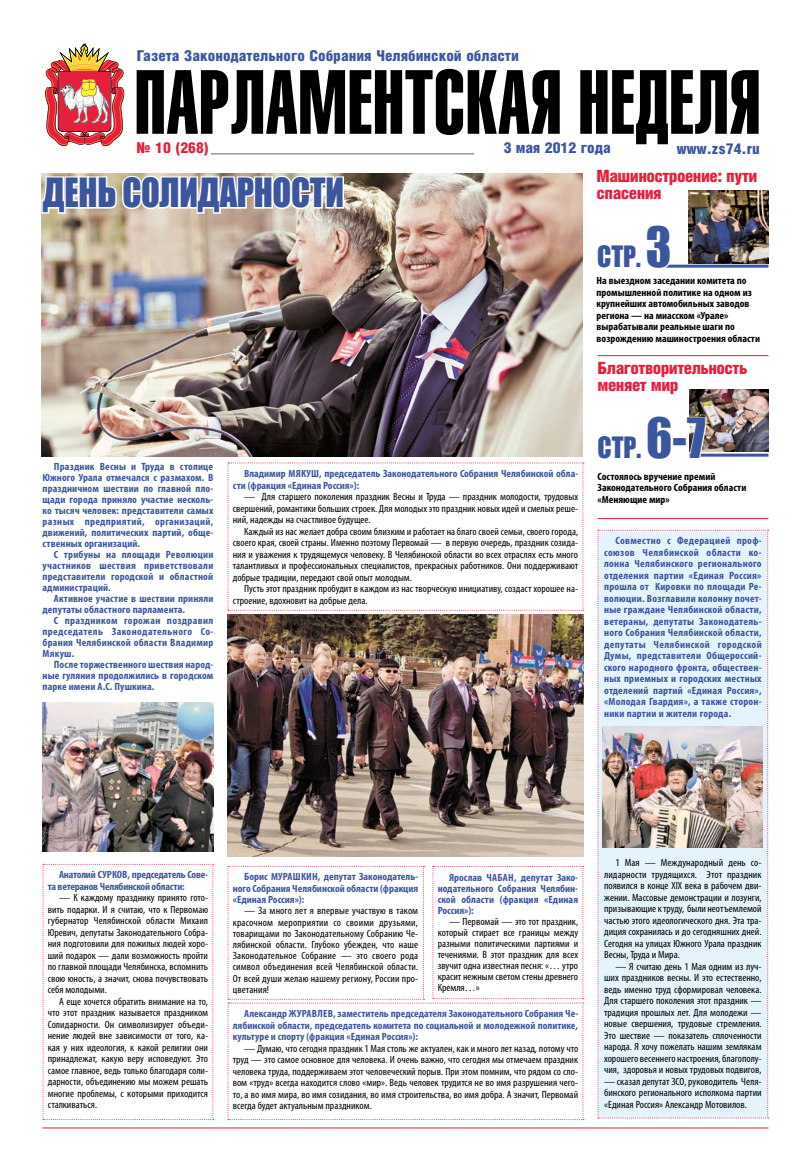
<style>
.page{position:relative;width:811px;height:1171px;background:#fff}
.page>*{position:absolute;margin:0;border:0;box-sizing:border-box;transform-origin:0 0}
.t1{font:37px "Impact";letter-spacing:-.01em;color:#3c559f;scale:.93 1}
.t2{font:27px "Impact";color:#3c559f;scale:.95 1}
.t3{font:900 17px/17.1px "Helios Cond";letter-spacing:-.03em;color:#e6203c;scale:1.05 1}
.t4{font:900 15px "Helios Cond";color:#3c559f;scale:1.05 1}
.t5{font:900 15px "Helios Cond";color:#e6203c;scale:1.05 1}
.t6{font:condensed 10.5px/11.5px "Myriad Pro";color:#000;text-align:justify;scale:1.05 1}
.t7{font:700 condensed 10.5px/11px "Myriad Pro";letter-spacing:.005em;color:#3c559f;text-align:justify;scale:1.05 1}
.t8{font:700 condensed 10.5px/11.5px "Myriad Pro";color:#000;scale:1.05 1}
.t9{font:700 condensed 10.5px/11.5px "Myriad Pro";letter-spacing:-.02em;color:#3c559f;scale:1.05 1}
.s1{font-size:51px}
</style>
<div class="page">
<img style="left:759px;top:190px;width:9px;height:73px">
<img style="left:750px;top:389px;width:18px;height:63px">
<hr style="left:689px;top:454px;width:79px;height:3px;background:#3c559f">
<hr style="left:43px;top:1127px;width:725px;height:1px;background:#e6203c">
<svg style="left:45px;top:44px;width:79px;height:102px"></svg>
<svg style="left:137px;top:69px;width:621px;height:73px;fill:#000"></svg>
<hr style="left:211px;top:153px;width:263px;height:1px;background:#676767">
<hr style="left:597px;top:355px;width:171px;height:1px;background:#e6203c">
<hr style="left:597px;top:518px;width:171px;height:1px;background:#e6203c">
<div style="left:597px;top:530px;width:172px;height:588px;background:#e5f4fc"></div>
<img style="left:597px;top:355px;width:153px;height:102px">
<hr style="left:663px;top:265px;width:105px;height:3px;background:#3c559f">
<img style="left:636px;top:142px;width:123px;height:126px">
<img style="left:41px;top:173px;width:541px;height:283px">
<svg style="left:227px;top:866px;width:357px;height:254px"></svg>
<svg style="left:227px;top:462px;width:357px;height:149px"></svg>
<svg style="left:41px;top:173px;width:304px;height:42px"></svg>
<svg style="left:43px;top:864px;width:171px;height:256px"></svg>
<img style="left:227px;top:614px;width:356px;height:242px">
<img style="left:602px;top:726px;width:160px;height:121px">
<img style="left:43px;top:703px;width:170px;height:149px">
<h3 class="t4" style="left:137px;top:47px;width:365px">Газета Законодательного Cобрания Челябинской области</h3>
<h3 class="t5" style="left:136px;top:139px;width:71px">№ 10 (268)</h3>
<h3 class="t4" style="left:504px;top:139px;width:104px">3 мая 2012 года</h3>
<h3 class="t4" style="left:677px;top:140px;width:80px">www.zs74.ru</h3>
<h1 class="t1" style="left:43px;top:164px;width:326px">День солидарности</h1>
<p class="t7" style="left:43px;top:460px;width:164px;text-indent:11px">Праздник Весны и Труда в столице Южного Урала отмечался с размахом. В праздничном шествии по главной пло&shy;щади города приняло участие несколь&shy;ко тысяч человек: представители самых разных предприятий, организаций, движений, политических партий, обще&shy;ственных организаций.</p>
<p class="t7" style="left:43px;top:548px;width:164px;text-indent:11px">С трибуны на площади Революции участников шествия приветствовали представители городской и областной администраций.</p>
<p class="t7" style="left:43px;top:592px;width:164px;text-indent:11px">Активное участие в шествии приняли депутаты областного парламента.</p>
<p class="t7" style="left:43px;top:614px;width:164px;text-indent:11px">С праздником горожан поздравил председатель Законодательного Со&shy;брания Челябинской области Владимир Мякуш.</p>
<p class="t7" style="left:43px;top:658px;width:164px;text-indent:11px">После торжественного шествия народ&shy;ные гуляния продолжились в городском парке имени А.С. Пушкина.</p>
<p class="t7" style="left:233px;top:467px;width:330px;line-height:11.5px;text-indent:11px">Владимир Мякуш, председатель Законодательного Собрания Челябинской обла&shy;сти (фракция «Единая Россия»):</p>
<p class="t6" style="left:233px;top:491px;width:330px;text-indent:11px">— Для старшего поколения праздник Весны и Труда — праздник молодости, трудовых свершений, романтики больших строек. Для молодых это праздник новых идей и смелых реше&shy;ний, надежды на счастливое будущее.</p>
<p class="t6" style="left:233px;top:525px;width:330px;text-indent:11px">Каждый из нас желает добра своим близким и работает на благо своей семьи, своего города, своего края, своей страны. Именно поэтому Первомай — в первую очередь, праздник созида&shy;ния и уважения к трудящемуся человеку. В Челябинской области во всех отраслях есть много талантливых и профессиональных специалистов, прекрасных работников. Они поддерживают добрые традиции, передают свой опыт молодым.</p>
<p class="t6" style="left:233px;top:583px;width:330px;text-indent:11px">Пусть этот праздник пробудит в каждом из нас творческую инициативу, создаст хорошее на&shy;строение, вдохновит на добрые дела.</p>
<h3 class="t3" style="left:596px;top:167px;width:155px">Машиностроение: пути спасения</h3>
<h2 class="t2" style="left:597px;top:236px;width:80px">Стр. <span class="s1">3</span></h2>
<p class="t8" style="left:596px;top:275px;width:157px">На выездном заседании комитета по промышленной политике на одном из крупнейших автомобильных заводов региона — на миасском «Урале» вырабатывали реальные шаги по возрождению машиностроения области</p>
<h3 class="t3" style="left:597px;top:359px;width:144px">Благотворительность меняет мир</h3>
<h2 class="t2" style="left:597px;top:427px;width:115px">Стр. <span class="s1">6-7</span></h2>
<p class="t8" style="left:597px;top:470px;width:143px">Состоялось вручение премий<br>Законодательного Собрания области «Меняющие мир»</p>
<p class="t7" style="left:604px;top:535px;width:152px;line-height:11.5px;text-indent:11px">Совместно с Федерацией проф&shy;союзов Челябинской области ко&shy;лонна Челябинского регионального отделения партии «Единая Россия» прошла от Кировки по площади Ре&shy;волюции. Возглавили колонну почет&shy;ные граждане Челябинской области, ветераны, депутаты Законодатель&shy;ного Собрания Челябинской области, депутаты Челябинской городской Думы, представители Общероссий&shy;ского народного фронта, обществен&shy;ных приемных и городских местных отделений партий «Единая Россия», «Молодая Гвардия», а также сторон&shy;ники партии и жители города.</p>
<p class="t9" style="left:59px;top:869px;width:52px">Анатолий Сурков</p>
<p class="t9" style="left:48px;top:869px;width:154px;text-indent:80px">, председатель Сове&shy;та ветеранов Челябинской области:</p>
<p class="t6" style="left:48px;top:892px;width:154px;text-indent:11px">— К каждому празднику принято гото&shy;вить подарки. И я считаю, что к Первомаю губернатор Челябинской области Михаил Юревич, депутаты Законодательного Собра&shy;ния подготовили для пожилых людей хоро&shy;ший подарок — дали возможность пройти по главной площади Челябинска, вспомнить свою юность, а значит, снова почувствовать себя молодыми.</p>
<p class="t6" style="left:48px;top:995px;width:154px;text-indent:11px">А еще хочется обратить внимание на то, что этот праздник называется праздником Солидарности. Он символизирует объеди&shy;нение людей вне зависимости от того, ка&shy;кая у них идеология, к какой религии они принадлежат, какую веру исповедуют. Это самое главное, ведь только благодаря соли&shy;дарности, объединению мы можем решать многие проблемы, с которыми приходится сталкиваться.</p>
<p class="t7" style="left:233px;top:871px;width:178px;text-indent:11px">Борис Мурашкин, депутат Законодатель&shy;ного Собрания Челябинской области (фракция «Единая Россия»):</p>
<p class="t6" style="left:233px;top:905px;width:178px;text-indent:11px">— За много лет я впервые участвую в таком красочном мероприятии со своими друзьями, товарищами по Законодательному Собранию Че&shy;лябинской области. Глубоко убежден, что наше Законодательное Собрание — это своего рода символ объединения всей Челябинской области.<br>От всей души желаю нашему региону, России про&shy;цветания!</p>
<p class="t7" style="left:233px;top:1007px;width:330px;line-height:11.5px;text-indent:11px">Александр Журавлев, заместитель председателя Законодательного Собрания Че&shy;лябинской области, председатель комитета по социальной и молодежной политике, культуре и спорту (фракция «Единая Россия»):</p>
<p class="t6" style="left:233px;top:1042px;width:330px;text-indent:11px">— Думаю, что сегодня праздник 1 Мая столь же актуален, как и много лет назад, потому что труд — это самое основное для человека. И очень важно, что сегодня мы отмечаем праздник человека труда, поддерживаем этот человеческий порыв. При этом помним, что рядом со сло&shy;вом «труд» всегда находится слово «мир». Ведь человек трудится не во имя разрушения чего&shy;то, а во имя мира, во имя созидания, во имя строительства, во имя добра. А значит, Первомай всегда будет актуальным праздником.</p>
<p class="t7" style="left:438px;top:871px;width:135px;text-indent:11px">Ярослав Чабан, депутат Зако&shy;нодательного Собрания Челябин&shy;ской области (фракция «Единая Россия»):</p>
<p class="t6" style="left:438px;top:915px;width:135px;line-height:11px;text-indent:11px">— Первомай — это тот праздник, который стирает все границы между разными политическими партиями и течениями. В этот праздник для всех звучит одна известная песня: «… утро красит нежным светом стены древнего Кремля…»</p>
<p class="t6" style="left:604px;top:857px;width:152px;text-indent:11px">1 Мая — Международный день со&shy;лидарности трудящихся. Этот праздник появился в конце XIX века в рабочем дви&shy;жении. Массовые демонстрации и лозунги, призывающие к труду, были неотъемлемой частью этого идеологического дня. Эта тра&shy;диция сохранилась и до сегодняшних дней.<br>Сегодня на улицах Южного Урала праздник Весны, Труда и Мира.</p>
<p class="t6" style="left:604px;top:960px;width:152px;text-indent:11px">— Я считаю день 1 Мая одним из луч&shy;ших праздников весны. И это естественно, ведь именно труд сформировал человека.<br>Для старшего поколения этот праздник — традиция прошлых лет. Для молодежи — новые свершения, трудовые стремления.<br>Это шествие — показатель сплоченности народа. Я хочу пожелать нашим землякам хорошего весеннего настроения, благополу&shy;чия, здоровья и новых трудовых подвигов,</p>
<p class="t6" style="left:604px;top:1075px;width:151px">— сказал депутат ЗСО, руководитель Челя&shy;бинского регионального исполкома партии «Единая Россия» Александр Мотовилов.</p>
</div>
